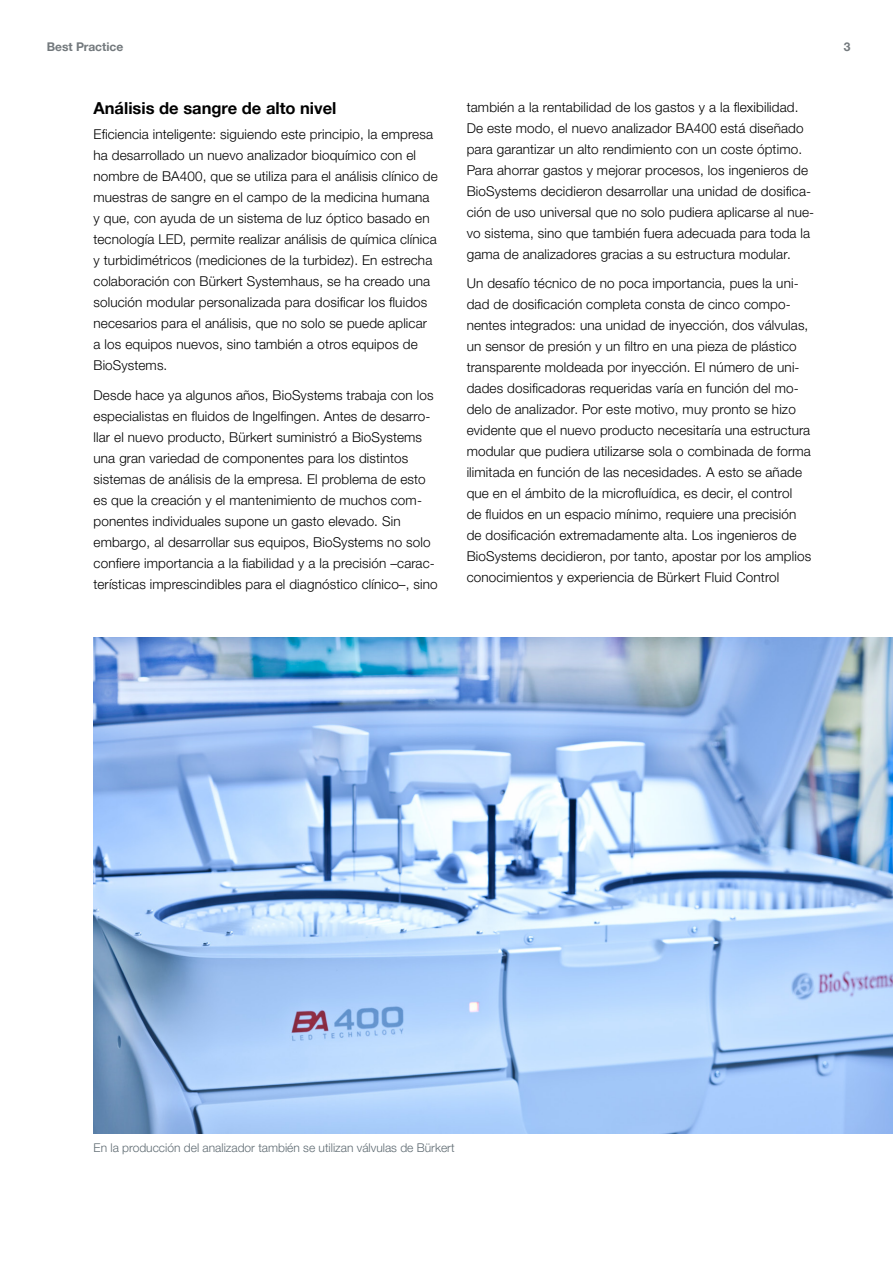
<style>
.page{position:relative;width:893px;height:1263px;background:#fff}
.page>*{position:absolute;margin:0;border:0;box-sizing:border-box;transform-origin:0 0}
.t1{font:700 16.5px "Helvetica Neue LTW1 G";color:#000}
.Subline_11_15_bold_blau{font:300 13.5px/21px "Helvetica Neue LTW1 G";letter-spacing:.01em;color:#000}
.BU_8_10_light_grau{font:300 12px "Helvetica Neue LTW1 G";color:#5e6a71}
.t2{font:700 12px "Helvetica Neue LTW1 G";color:#73797d}
</style>
<div class="page">
<img style="left:94px;top:638px;width:799px;height:496px">
<p class="t2" style="left:47px;top:39px;width:78px">Best Practice</p>
<p class="t2" style="left:844px;top:39px;width:8px">3</p>
<h3 class="t1" style="left:94px;top:98px;width:244px">Análisis de sangre de alto nivel</h3>
<p class="Subline_11_15_bold_blau" style="left:94px;top:124px;width:346px">Eficiencia inteligente: siguiendo este principio, la empresa ha desarrollado un nuevo analizador bioquímico con el nombre de BA400, que se utiliza para el análisis clínico de muestras de sangre en el campo de la medicina humana y que, con ayuda de un sistema de luz óptico basado en tecnología LED, permite realizar análisis de química clínica y turbidimétricos (mediciones de la turbidez). En estrecha colaboración con Bürkert Systemhaus, se ha creado una solución modular personalizada para dosificar los fluidos necesarios para el análisis, que no solo se puede aplicar<br>a los equipos nuevos, sino también a otros equipos de BioSystems.</p>
<p class="Subline_11_15_bold_blau" style="left:94px;top:384px;width:346px">Desde hace ya algunos años, BioSystems trabaja con los especialistas en fluidos de Ingelfingen. Antes de desarro&shy;llar el nuevo producto, Bürkert suministró a BioSystems una gran variedad de componentes para los distintos sistemas de análisis de la empresa. El problema de esto es que la creación y el mantenimiento de muchos com&shy;ponentes individuales supone un gasto elevado. Sin embargo, al desarrollar sus equipos, BioSystems no solo confiere importancia a la fiabilidad y a la precisión –carac&shy;terísticas imprescindibles para el diagnóstico clínico–, sino</p>
<p class="Subline_11_15_bold_blau" style="left:467px;top:96px;width:349px">también a la rentabilidad de los gastos y a la flexibilidad.<br>De este modo, el nuevo analizador BA400 está diseñado para garantizar un alto rendimiento con un coste óptimo.<br>Para ahorrar gastos y mejorar procesos, los ingenieros de BioSystems decidieron desarrollar una unidad de dosifica&shy;ción de uso universal que no solo pudiera aplicarse al nue&shy;vo sistema, sino que también fuera adecuada para toda la gama de analizadores gracias a su estructura modular.</p>
<p class="Subline_11_15_bold_blau" style="left:467px;top:273px;width:346px">Un desafío técnico de no poca importancia, pues la uni&shy;dad de dosificación completa consta de cinco compo&shy;nentes integrados: una unidad de inyección, dos válvulas, un sensor de presión y un filtro en una pieza de plástico transparente moldeada por inyección. El número de uni&shy;dades dosificadoras requeridas varía en función del mo&shy;delo de analizador. Por este motivo, muy pronto se hizo evidente que el nuevo producto necesitaría una estructura modular que pudiera utilizarse sola o combinada de forma ilimitada en función de las necesidades. A esto se añade que en el ámbito de la microfluídica, es decir, el control<br>de fluidos en un espacio mínimo, requiere una precisión de dosificación extremadamente alta. Los ingenieros de BioSystems decidieron, por tanto, apostar por los amplios conocimientos y experiencia de Bürkert Fluid Control</p>
<p class="BU_8_10_light_grau" style="left:94px;top:1141px;width:363px">En la producción del analizador también se utilizan válvulas de Bürkert</p>
</div>
